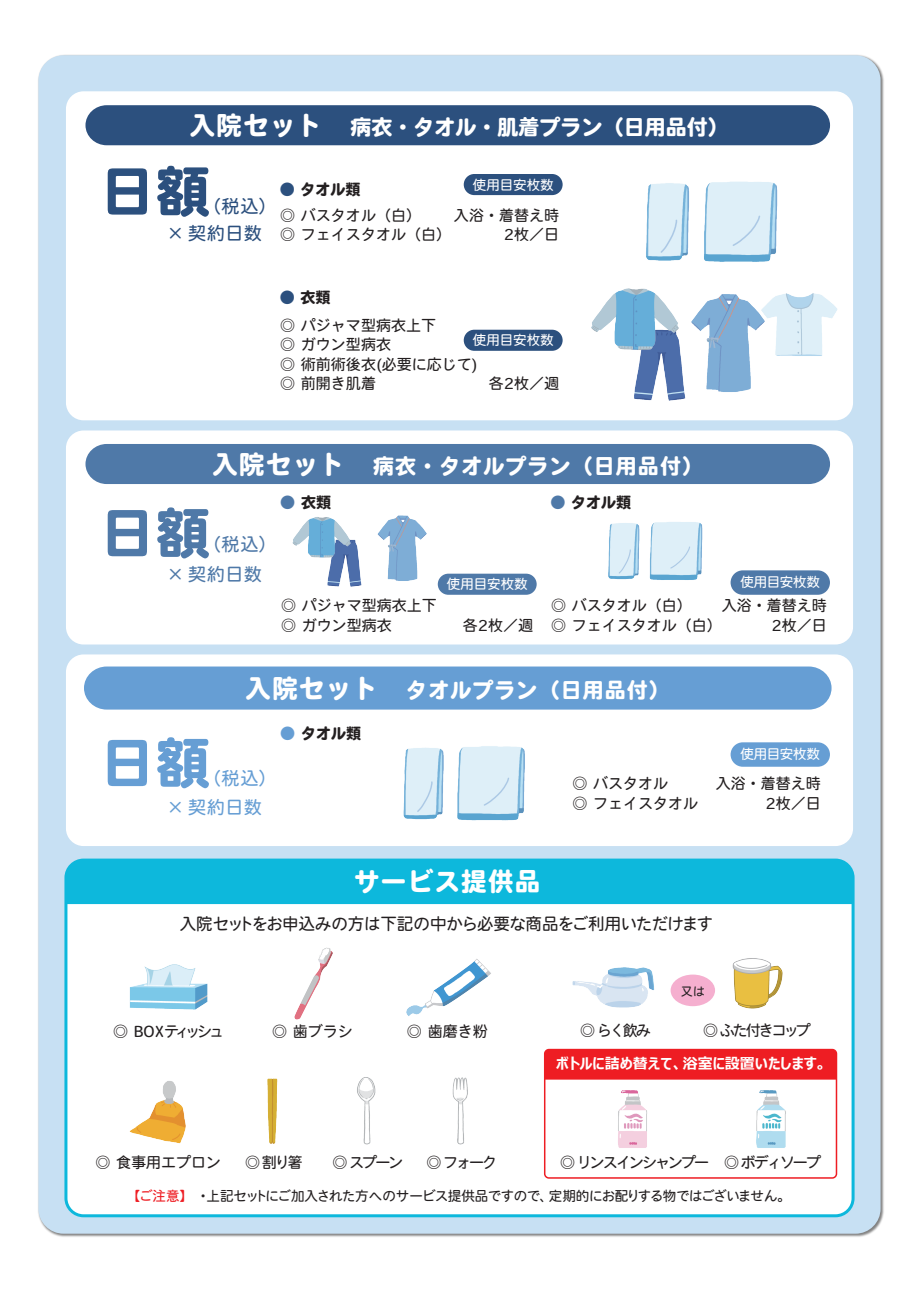
<style>
.page{position:relative;width:919px;height:1289px;background:#fff}
.page>*{position:absolute;margin:0;border:0;box-sizing:border-box;transform-origin:0 0}
.t1{font:54px "Heisei Maru Go Std W8";color:#2c507e}
.t2{font:54px "Heisei Maru Go Std W8";color:#4f79a8}
.t3{font:54px "Heisei Maru Go Std W8";color:#669ed4}
.t4{font:25.5px "Heisei Maru Go Std W8";letter-spacing:.05em;color:#fff}
.t5{font:21px "Heisei Maru Go Std W8";letter-spacing:.05em;color:#fff}
.t6{font:21px "Heisei Maru Go Std W8";color:#fff}
.t7{font:18px "Heisei Maru Go Std W4";letter-spacing:.03em;color:#4f79a8}
.t8{font:18px "Heisei Maru Go Std W4";letter-spacing:.03em;color:#2c507e}
.t9{font:18px "Heisei Maru Go Std W4";letter-spacing:.03em;color:#669ed4}
.t10{font:16.5px "Heisei Maru Go Std W4";letter-spacing:-.03em;color:#231f20}
.t11{font:15px/19.5px "Heisei Maru Go Std W4";color:#231f20}
.t12{font:15px "Heisei Maru Go Std W4";letter-spacing:-.13em;color:#231f20}
.t13{font:15px "Heisei Maru Go Std W8";color:#231f20}
.t14{font:700 15px "Meiryo UI";color:#fff}
.t15{font:15px "Heisei Maru Go Std W4";letter-spacing:-.2em;color:#231f20}
.t16{font:13.5px "Heisei Maru Go Std W4";letter-spacing:-.03em;color:#231f20}
.t17{font:13.5px "Heisei Maru Go Std W4";letter-spacing:-.01em;color:#fff}
.t18{font:12px "Heisei Maru Go Std W4";color:#231f20}
.s1{font-size:25.5px}
.s2{font-family:"Heisei Maru Go Std W4";color:#2c507e}
.s3{font-family:"Heisei Maru Go Std W4";color:#4f79a8}
.s4{font-family:"Heisei Maru Go Std W4";color:#669ed4}
.s5{color:#ee1d23}
</style>
<div class="page">
<div style="left:38px;top:55px;width:842px;height:1178px;background:#c7e0f3;border-radius:25px"></div>
<div style="left:66px;top:91px;width:787px;height:329px;background:#fff;border-radius:18px"></div>
<div style="left:66px;top:430px;width:787px;height:214px;background:#fff;border-radius:18px"></div>
<div style="left:66px;top:654px;width:787px;height:192px;background:#fff;border-radius:18px"></div>
<div style="left:66px;top:860px;width:787px;height:355px;background:#fff;border-radius:18px"></div>
<div style="left:64px;top:858px;width:790px;height:359px;border:3px solid #0db8dc;border-radius:18px"></div>
<div style="left:85px;top:105px;width:745px;height:40px;background:#2c507e"></div>
<div style="left:85px;top:444px;width:745px;height:40px;background:#4f79a8"></div>
<div style="left:547px;top:1051px;width:287px;height:28px;background:#ee1d23"></div>
<div style="left:544px;top:1048px;width:293px;height:130px;border:2px solid #ee1d23;border-radius:4px"></div>
<img style="left:646px;top:183px;width:36px;height:78px">
<img style="left:682px;top:181px;width:96px;height:81px">
<img style="left:608px;top:523px;width:26px;height:57px">
<img style="left:634px;top:522px;width:69px;height:58px">
<img style="left:694px;top:294px;width:59px;height:98px">
<img style="left:634px;top:318px;width:72px;height:83px">
<img style="left:591px;top:288px;width:89px;height:76px">
<img style="left:377px;top:515px;width:62px;height:71px">
<img style="left:327px;top:539px;width:35px;height:48px">
<img style="left:292px;top:517px;width:60px;height:49px">
<img style="left:753px;top:293px;width:85px;height:63px">
<div style="left:463px;top:174px;width:99px;height:21px;background:#2c507e;border-radius:11px"></div>
<div style="left:84px;top:666px;width:748px;height:44px;background:#669ed4"></div>
<div style="left:730px;top:742px;width:99px;height:24px;background:#669ed4;border-radius:12px"></div>
<div style="left:730px;top:570px;width:99px;height:24px;background:#4f79a8;border-radius:12px"></div>
<img style="left:403px;top:747px;width:34px;height:73px">
<img style="left:437px;top:746px;width:88px;height:75px">
<div style="left:463px;top:330px;width:99px;height:21px;background:#2c507e;border-radius:11px"></div>
<div style="left:438px;top:573px;width:98px;height:21px;background:#4f79a8;border-radius:11px"></div>
<img style="left:590px;top:1074px;width:87px;height:74px">
<img style="left:728px;top:1074px;width:88px;height:74px">
<img style="left:129px;top:1081px;width:57px;height:63px">
<img style="left:572px;top:967px;width:83px;height:41px">
<img style="left:732px;top:958px;width:51px;height:51px">
<img style="left:129px;top:964px;width:79px;height:46px">
<img style="left:294px;top:947px;width:39px;height:73px">
<img style="left:406px;top:959px;width:85px;height:57px">
<div style="left:66px;top:860px;width:787px;height:44px;background:#0db8dc"></div>
<img style="left:267px;top:1078px;width:11px;height:66px">
<img style="left:357px;top:1077px;width:19px;height:68px">
<img style="left:452px;top:1077px;width:16px;height:68px">
<div style="left:670px;top:974px;width:45px;height:32px;background:#f5afcf;border-radius:50%"></div>
<h3 class="t6" style="left:190px;top:115px;width:540px"><span class="s1">入院セット　</span>病衣・タオル・肌着プラン（日用品付）</h3>
<h1 class="t1" style="left:100px;top:162px;width:111px">日額</h1>
<p class="t8" style="left:203px;top:194px;width:75px">（税込）</p>
<p class="t8" style="left:166px;top:221px;width:97px">× 契約日数</p>
<p class="t13" style="left:280px;top:181px;width:82px"><span class="s2">●</span> タオル類</p>
<p class="t17" style="left:473px;top:175px;width:82px">使用目安枚数</p>
<p class="t11" style="left:454px;top:206px;width:107px;text-align:right">入浴・着替え時<br>2枚／日</p>
<p class="t11" style="left:280px;top:206px;width:172px">◎ バスタオル（白）<br>◎ フェイスタオル（白）</p>
<p class="t13" style="left:280px;top:289px;width:52px"><span class="s2">●</span> 衣類</p>
<p class="t11" style="left:280px;top:315px;width:199px">◎ パジャマ型病衣上下<br>◎ ガウン型病衣<br>◎ 術前術後衣(必要に応じて) ◎ 前開き肌着</p>
<p class="t17" style="left:473px;top:331px;width:82px">使用目安枚数</p>
<p class="t11" style="left:488px;top:374px;width:72px">各2枚／週</p>
<h3 class="t5" style="left:212px;top:454px;width:492px"><span class="s1">入院セット　</span>病衣・タオルプラン（日用品付）</h3>
<p class="t13" style="left:280px;top:493px;width:52px"><span class="s3">●</span> 衣類</p>
<p class="t13" style="left:550px;top:493px;width:82px"><span class="s3">●</span> タオル類</p>
<h1 class="t2" style="left:100px;top:503px;width:111px">日額</h1>
<p class="t7" style="left:203px;top:532px;width:75px">（税込）</p>
<p class="t7" style="left:166px;top:562px;width:97px">× 契約日数</p>
<p class="t11" style="left:281px;top:596px;width:157px">◎ パジャマ型病衣上下◎ ガウン型病衣</p>
<p class="t17" style="left:447px;top:575px;width:82px">使用目安枚数</p>
<p class="t11" style="left:462px;top:615px;width:72px">各2枚／週</p>
<p class="t17" style="left:740px;top:573px;width:81px">使用目安枚数</p>
<p class="t11" style="left:551px;top:596px;width:172px">◎ バスタオル（白）<br>◎ フェイスタオル（白）</p>
<p class="t11" style="left:721px;top:596px;width:107px;text-align:right">入浴・着替え時<br>2枚／日</p>
<h3 class="t5" style="left:245px;top:678px;width:426px"><span class="s1">入院セット　</span>タオルプラン（日用品付）</h3>
<p class="t13" style="left:280px;top:724px;width:82px"><span class="s4">●</span> タオル類</p>
<h1 class="t3" style="left:100px;top:733px;width:111px">日額</h1>
<p class="t17" style="left:740px;top:745px;width:81px">使用目安枚数</p>
<p class="t9" style="left:203px;top:766px;width:75px">（税込）</p>
<p class="t11" style="left:715px;top:774px;width:107px;text-align:right">入浴・着替え時<br>2枚／日</p>
<p class="t11" style="left:572px;top:774px;width:127px">◎ バスタオル<br>◎ フェイスタオル</p>
<p class="t9" style="left:166px;top:795px;width:97px">× 契約日数</p>
<h2 class="t4" style="left:354px;top:867px;width:188px">サービス提供品</h2>
<p class="t10" style="left:180px;top:912px;width:535px">入院セットをお申込みの方は下記の中から必要な商品をご利用いただけます</p>
<p class="t18" style="left:680px;top:983px;width:25px">又は</p>
<p class="t15" style="left:113px;top:1021px;width:112px">◎ BOXティッシュ</p>
<p class="t11" style="left:272px;top:1022px;width:82px">◎ 歯ブラシ</p>
<p class="t11" style="left:407px;top:1022px;width:82px">◎ 歯磨き粉</p>
<p class="t11" style="left:580px;top:1020px;width:72px">◎ らく飲み</p>
<p class="t12" style="left:703px;top:1020px;width:109px">◎ ふた付きコップ</p>
<p class="t14" style="left:556px;top:1053px;width:272px">ボトルに詰め替えて、浴室に設置いたします。</p>
<p class="t11" style="left:95px;top:1152px;width:127px">◎ 食事用エプロン</p>
<p class="t12" style="left:560px;top:1152px;width:262px">◎ リンスインシャンプー ◎ ボディソープ</p>
<p class="t11" style="left:245px;top:1152px;width:59px">◎ 割り箸</p>
<p class="t11" style="left:332px;top:1152px;width:72px">◎ スプーン</p>
<p class="t11" style="left:426px;top:1152px;width:72px">◎ フォーク</p>
<p class="t16" style="left:127px;top:1186px;width:665px"><span class="s5">【ご注意】</span>・上記セットにご加入された方へのサービス提供品ですので、定期的にお配りする物ではございません。</p>
</div>
